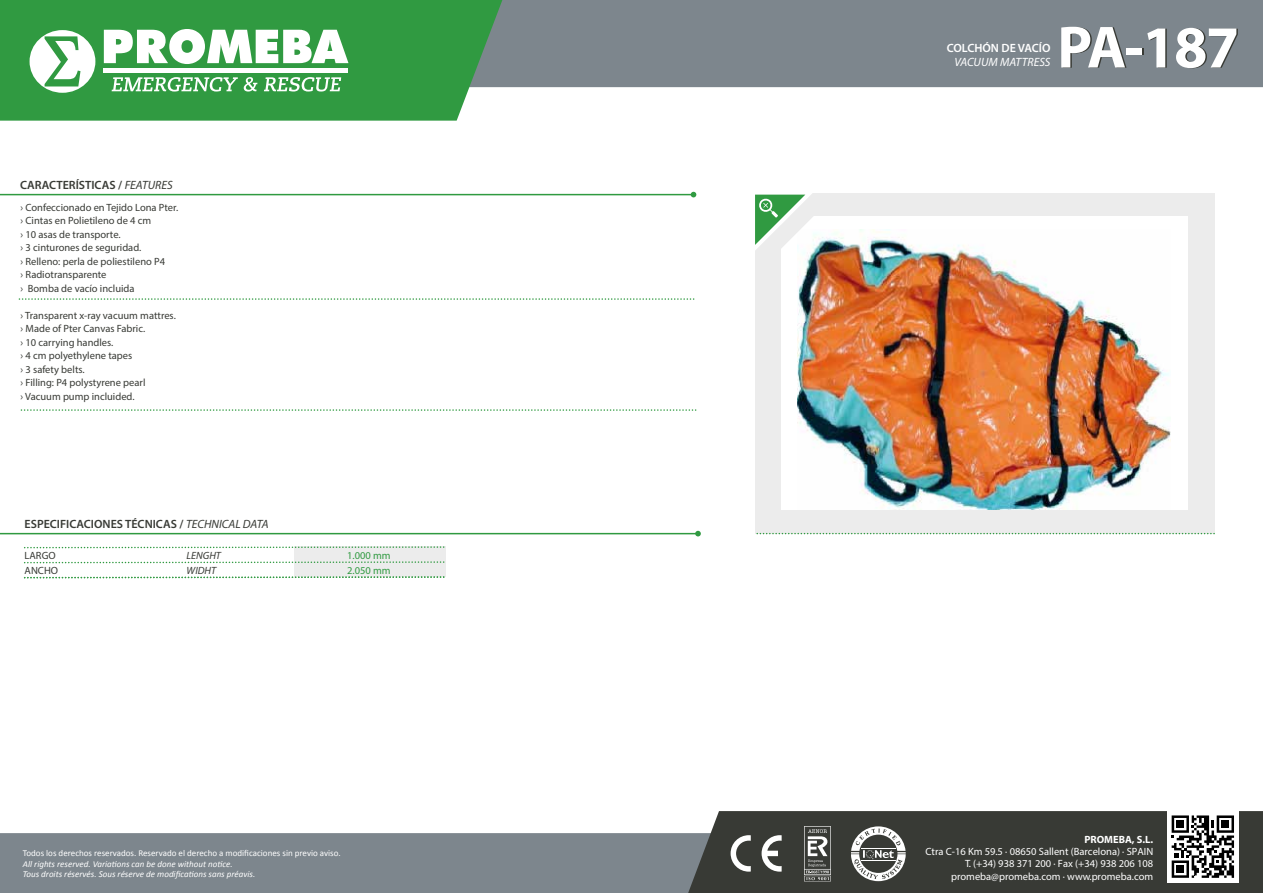
<style>
.page{position:relative;width:1263px;height:893px;background:#fff}
.page>*{position:absolute;margin:0;border:0;box-sizing:border-box;transform-origin:0 0}
.t1{font:700 60px "Myriad Pro";color:#fff}
.t2{font:600 12px "Myriad Pro";color:#383a35}
.t3{font:600 12px "Myriad Pro";color:#fff}
.t4{font:italic 12px "Myriad Pro";color:#fff}
.t5{font:10.5px/13.5px "Myriad Pro";color:#383a35}
.t6{font:10.5px/12px "Myriad Pro";color:#fff;text-align:right}
.t7{font:10.5px/15px "Myriad Pro";color:#309a41}
.t8{font:700 10.5px "Myriad Pro";color:#fff}
.t9{font:italic 10.5px "Myriad Pro";color:#383a35}
.t10{font:italic 9px/10.8px "Calibri";color:#fff}
.t11{font:9px "Calibri";color:#fff}
.s1{font-weight:400;font-style:italic}
</style>
<div class="page">
<div style="left:755px;top:194px;width:459px;height:340px;background:#ececec"></div>
<div style="left:502px;top:0;width:761px;height:87px;background:#7d868d"></div>
<svg style="left:0;top:0;width:502px;height:121px;background:#399c4a"></svg>
<div style="left:0;top:833px;width:688px;height:60px;background:#7d868d"></div>
<div style="left:688px;top:811px;width:575px;height:82px;background:#383a35"></div>
<hr style="left:0;top:194px;width:694px;height:1px;background:#309a41">
<svg style="left:691px;top:192px;width:5px;height:5px"></svg>
<div style="left:1167px;top:811px;width:72px;height:72px;background:#fff"></div>
<svg style="left:1171px;top:815px;width:63px;height:63px"></svg>
<div style="left:1177px;top:820px;width:7px;height:8px;background:#000"></div>
<div style="left:1222px;top:820px;width:7px;height:8px;background:#000"></div>
<div style="left:1177px;top:865px;width:7px;height:8px;background:#000"></div>
<hr style="left:0;top:533px;width:698px;height:1px;background:#309a41">
<svg style="left:695px;top:531px;width:6px;height:5px"></svg>
<div style="left:294px;top:546px;width:151px;height:31px;background:#ececec"></div>
<svg style="left:757px;top:533px;width:458px;height:1px"></svg>
<svg style="left:19px;top:298px;width:676px;height:2px"></svg>
<svg style="left:112px;top:77px;width:126px;height:15px"></svg>
<svg style="left:244px;top:77px;width:13px;height:15px"></svg>
<svg style="left:264px;top:77px;width:77px;height:15px"></svg>
<svg style="left:104px;top:29px;width:244px;height:35px"></svg>
<div style="left:104px;top:68px;width:244px;height:5px;background:#fff"></div>
<svg style="left:30px;top:30px;width:65px;height:63px"></svg>
<svg style="left:21px;top:409px;width:676px;height:2px"></svg>
<svg style="left:804px;top:826px;width:27px;height:55px"></svg>
<svg style="left:851px;top:826px;width:55px;height:55px"></svg>
<svg style="left:761px;top:835px;width:21px;height:37px"></svg>
<svg style="left:731px;top:835px;width:20px;height:37px"></svg>
<svg style="left:24px;top:576px;width:422px;height:3px"></svg>
<svg style="left:24px;top:561px;width:422px;height:3px"></svg>
<svg style="left:24px;top:546px;width:422px;height:3px"></svg>
<div style="left:781px;top:216px;width:407px;height:293px;background:#fff"></div>
<img style="left:797px;top:230px;width:373px;height:279px">
<svg style="left:755px;top:193px;width:80px;height:82px"></svg>
<p class="t2" style="left:20px;top:178px;width:154px">CARACTERÍSTICAS / <span class="s1">FEATURES</span></p>
<p class="t5" style="left:21px;top:200px;width:159px">› Confeccionado en Tejido Lona Pter. › Cintas en Polietileno de 4 cm<br>› 10 asas de transporte.<br>› 3 cinturones de seguridad.<br>› Relleno: perla de poliestileno P4<br>› Radiotransparente<br>› Bomba de vacío incluida</p>
<p class="t5" style="left:21px;top:308px;width:157px">› Transparent x-ray vacuum mattres. › Made of Pter Canvas Fabric.<br>› 10 carrying handles.<br>› 4 cm polyethylene tapes<br>› 3 safety belts.<br>› Filling: P4 polystyrene pearl<br>› Vacuum pump incluided.</p>
<p class="t2" style="left:25px;top:517px;width:245px">ESPECIFICACIONES TÉCNICAS / <span class="s1">TECHNICAL DATA</span></p>
<p class="t5" style="left:25px;top:548px;width:33px">LARGO</p>
<p class="t9" style="left:187px;top:549px;width:36px">LENGHT</p>
<p class="t5" style="left:25px;top:563px;width:35px">ANCHO</p>
<p class="t9" style="left:187px;top:564px;width:31px">WIDHT</p>
<p class="t7" style="left:347px;top:547px;width:45px">1.000 mm<br>2.050 mm</p>
<p class="t11" style="left:23px;top:847px;width:319px">Todos los derechos reservados. Reservado el derecho a modificaciones sin previo aviso.</p>
<p class="t10" style="left:23px;top:858px;width:234px">All rights reserved. Variations can be done without notice.<br>Tous droits réservés. Sous réserve de modifications sans préavis.</p>
<p class="t3" style="left:947px;top:40px;width:105px">COLCHÓN DE VACÍO</p>
<p class="t4" style="left:954px;top:55px;width:98px">VACUUM MATTRESS</p>
<h1 class="t1" style="left:1057px;top:8px;width:183px">PA-187</h1>
<p class="t8" style="left:1084px;top:833px;width:70px">PROMEBA, S.L.</p>
<p class="t6" style="left:925px;top:846px;width:229px">Ctra C-16 Km 59.5 · 08650 Sallent (Barcelona) · SPAIN<br>T. (+34) 938 371 200 · Fax (+34) 938 206 108 promeba@promeba.com · www.promeba.com</p>
</div>
